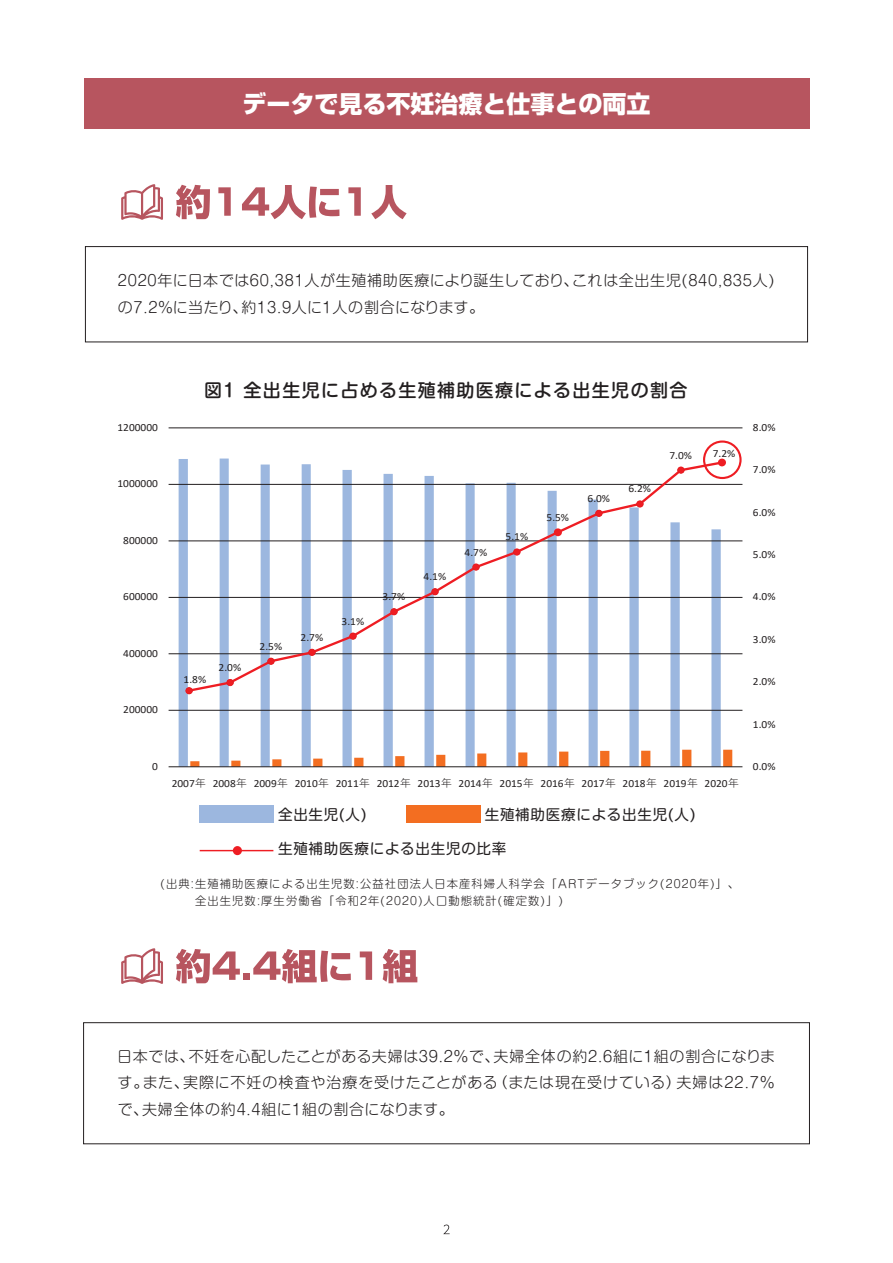
<style>
.page{position:relative;width:893px;height:1263px;background:#fff}
.page>*{position:absolute;margin:0;border:0;box-sizing:border-box;transform-origin:0 0}
.t1{font:800 24px "Shin Go Pro";color:#fff}
.t2{font:500 18px "Shin M Go Pro";letter-spacing:.075em;color:#231f20}
.t3{font:300 15px/26.2px "Shin M Go Pro";letter-spacing:.05em;color:#231f20;text-align:justify}
.t4{font:14.55px "Shin M Go Pro";letter-spacing:.05em;color:#231f20}
.t5{font:300 11.25px/17px "Shin M Go Pro";letter-spacing:.1em;color:#231f20}
.t6{font:10.95px "Calibri";color:#231f20;scale:1.04 1}
.s1{font-family:"Yu Gothic"}
</style>
<div class="page">
<div style="left:84px;top:79px;width:725px;height:50px;background:#b7555f"></div>
<svg style="left:443px;top:1224px;width:7px;height:10px"></svg>
<div style="left:83px;top:1022px;width:727px;height:122px;border:1px solid #231f20"></div>
<svg style="left:121px;top:948px;width:42px;height:36px"></svg>
<svg style="left:176px;top:949px;width:64px;height:34px"></svg>
<div style="left:243px;top:973px;width:7px;height:7px;background:#b7555f"></div>
<svg style="left:253px;top:949px;width:98px;height:34px"></svg>
<svg style="left:360px;top:951px;width:12px;height:29px"></svg>
<svg style="left:383px;top:949px;width:34px;height:34px"></svg>
<svg style="left:121px;top:184px;width:42px;height:36px"></svg>
<svg style="left:176px;top:185px;width:34px;height:34px"></svg>
<svg style="left:218px;top:187px;width:13px;height:29px"></svg>
<svg style="left:242px;top:185px;width:97px;height:34px"></svg>
<svg style="left:348px;top:187px;width:13px;height:29px"></svg>
<svg style="left:371px;top:185px;width:36px;height:34px"></svg>
<svg style="left:179px;top:458px;width:542px;height:308px"></svg>
<hr style="left:169px;top:427px;width:573px;height:1px;background:#231f20">
<hr style="left:169px;top:484px;width:573px;height:1px;background:#231f20">
<hr style="left:169px;top:540px;width:573px;height:1px;background:#231f20">
<hr style="left:169px;top:597px;width:573px;height:1px;background:#231f20">
<hr style="left:169px;top:653px;width:573px;height:1px;background:#231f20">
<hr style="left:169px;top:710px;width:573px;height:1px;background:#231f20">
<svg style="left:190px;top:750px;width:542px;height:16px"></svg>
<hr style="left:169px;top:766px;width:573px;height:1px;background:#231f20">
<svg style="left:186px;top:460px;width:539px;height:233px"></svg>
<svg style="left:186px;top:689px;width:6px;height:5px"></svg>
<div style="left:185px;top:687px;width:8px;height:7px;border:1px solid #ee1d23;border-radius:50%"></div>
<div style="left:227px;top:679px;width:6px;height:7px;background:#ee1d23;border-radius:50%"></div>
<div style="left:226px;top:679px;width:8px;height:7px;border:1px solid #ee1d23;border-radius:50%"></div>
<svg style="left:268px;top:658px;width:6px;height:5px"></svg>
<div style="left:267px;top:658px;width:8px;height:7px;border:1px solid #ee1d23;border-radius:50%"></div>
<svg style="left:309px;top:649px;width:6px;height:5px"></svg>
<div style="left:308px;top:649px;width:8px;height:7px;border:1px solid #ee1d23;border-radius:50%"></div>
<svg style="left:350px;top:633px;width:6px;height:5px"></svg>
<div style="left:349px;top:633px;width:8px;height:7px;border:1px solid #ee1d23;border-radius:50%"></div>
<svg style="left:391px;top:610px;width:6px;height:5px"></svg>
<div style="left:390px;top:608px;width:8px;height:7px;border:1px solid #ee1d23;border-radius:50%"></div>
<svg style="left:432px;top:590px;width:6px;height:5px"></svg>
<div style="left:431px;top:588px;width:8px;height:7px;border:1px solid #ee1d23;border-radius:50%"></div>
<svg style="left:474px;top:565px;width:4px;height:4px"></svg>
<div style="left:472px;top:563px;width:8px;height:8px;border:1px solid #ee1d23;border-radius:50%"></div>
<svg style="left:514px;top:550px;width:6px;height:5px"></svg>
<div style="left:513px;top:548px;width:8px;height:7px;border:1px solid #ee1d23;border-radius:50%"></div>
<div style="left:554px;top:528px;width:8px;height:8px;border:2px solid #ee1d23;border-radius:50%"></div>
<svg style="left:596px;top:510px;width:6px;height:5px"></svg>
<div style="left:595px;top:510px;width:8px;height:7px;border:1px solid #ee1d23;border-radius:50%"></div>
<svg style="left:637px;top:502px;width:6px;height:5px"></svg>
<div style="left:636px;top:500px;width:8px;height:7px;border:1px solid #ee1d23;border-radius:50%"></div>
<svg style="left:678px;top:467px;width:6px;height:5px"></svg>
<div style="left:677px;top:467px;width:8px;height:7px;border:1px solid #ee1d23;border-radius:50%"></div>
<div style="left:719px;top:459px;width:6px;height:7px;background:#ee1d23;border-radius:50%"></div>
<div style="left:718px;top:459px;width:8px;height:7px;border:2px solid #ee1d23;border-radius:50%"></div>
<div style="left:703px;top:440px;width:39px;height:39px;border:2px solid #ee1d23;border-radius:50%"></div>
<div style="left:85px;top:246px;width:723px;height:96px;border:1px solid #231f20"></div>
<div style="left:199px;top:805px;width:75px;height:17px;background:#9cb7df"></div>
<div style="left:406px;top:805px;width:75px;height:17px;background:#f36e21"></div>
<div style="left:233px;top:846px;width:9px;height:9px;background:#ee1d23;border-radius:50%"></div>
<hr style="left:200px;top:850px;width:73px;height:1px;background:#ee1d23">
<h1 class="t1" style="left:242px;top:84px;width:409px">データで見る不妊治療と仕事との両立</h1>
<h3 class="t3" style="left:118px;top:266px;width:658px">2020年に日本では60,３８１人が生殖補助医療により誕生しており、これは全出生児(840,835人)の7.2%に当たり、約13.9人に1人の割合になります。</h3>
<p class="t6" style="left:118px;top:420px;width:40px">1200000</p>
<p class="t6" style="left:118px;top:476px;width:40px">1000000</p>
<p class="t6" style="left:123px;top:533px;width:35px">800000</p>
<p class="t6" style="left:123px;top:589px;width:35px">600000</p>
<p class="t6" style="left:123px;top:646px;width:35px">400000</p>
<p class="t6" style="left:123px;top:702px;width:35px">200000</p>
<h2 class="t2" style="left:204px;top:375px;width:485px">図1 全出生児に占める生殖補助医療による出生児の割合</h2>
<p class="t6" style="left:184px;top:671px;width:23px">1.8%</p>
<p class="t6" style="left:219px;top:660px;width:23px">2.0%</p>
<p class="t6" style="left:260px;top:638px;width:23px">2.5%</p>
<p class="t6" style="left:301px;top:630px;width:23px">2.7%</p>
<p class="t6" style="left:342px;top:613px;width:23px">3.1%</p>
<p class="t6" style="left:383px;top:589px;width:23px">3.7%</p>
<p class="t6" style="left:424px;top:569px;width:23px">4.1%</p>
<p class="t6" style="left:465px;top:544px;width:23px">4.7%</p>
<p class="t6" style="left:506px;top:529px;width:23px">5.1%</p>
<p class="t6" style="left:547px;top:509px;width:23px">5.5%</p>
<p class="t6" style="left:588px;top:490px;width:23px">6.0%</p>
<p class="t6" style="left:628px;top:481px;width:23px">6.2%</p>
<p class="t6" style="left:669px;top:447px;width:23px">7.0%</p>
<p class="t6" style="left:713px;top:446px;width:23px">7.2%</p>
<p class="t6" style="left:152px;top:759px;width:7px">0</p>
<p class="t6" style="left:172px;top:775px;width:547px">2007<span class="s1">年</span> 2008<span class="s1">年</span> 2009<span class="s1">年</span> 2010<span class="s1">年</span> 2011<span class="s1">年</span> 2012<span class="s1">年</span> 2013<span class="s1">年</span> 2014<span class="s1">年</span> 2015<span class="s1">年</span> 2016<span class="s1">年</span> 2017<span class="s1">年</span> 2018<span class="s1">年</span> 2019<span class="s1">年</span> 2020<span class="s1">年</span></p>
<h3 class="t4" style="left:278px;top:802px;width:90px">全出生児(人)</h3>
<h3 class="t4" style="left:278px;top:837px;width:230px">生殖補助医療による出生児の比率</h3>
<h3 class="t4" style="left:485px;top:802px;width:212px">生殖補助医療による出生児(人)</h3>
<p class="t5" style="left:158px;top:873px;width:583px">(出典:生殖補助医療による出生児数:公益社団法人日本産科婦人科学会「ARTデータブック(2020年)」、　　　全出生児数:厚生労働省「令和2年(2020)人口動態統計(確定数)」)</p>
<p class="t6" style="left:753px;top:420px;width:23px">8.0%</p>
<p class="t6" style="left:753px;top:462px;width:23px">7.0%</p>
<p class="t6" style="left:753px;top:504px;width:23px">6.0%</p>
<p class="t6" style="left:753px;top:547px;width:23px">5.0%</p>
<p class="t6" style="left:753px;top:589px;width:23px">4.0%</p>
<p class="t6" style="left:753px;top:631px;width:23px">3.0%</p>
<p class="t6" style="left:753px;top:674px;width:23px">2.0%</p>
<p class="t6" style="left:753px;top:716px;width:23px">1.0%</p>
<p class="t6" style="left:753px;top:759px;width:23px">0.0%</p>
<h3 class="t3" style="left:117px;top:1041px;width:659px">日本では、不妊を心配したことがある夫婦は39.2％で、夫婦全体の約2.6組に1組の割合になります。また、実際に不妊の検査や治療を受けたことがある（または現在受けている）夫婦は22.7％で、夫婦全体の約4.4組に1組の割合になります。</h3>
</div>
